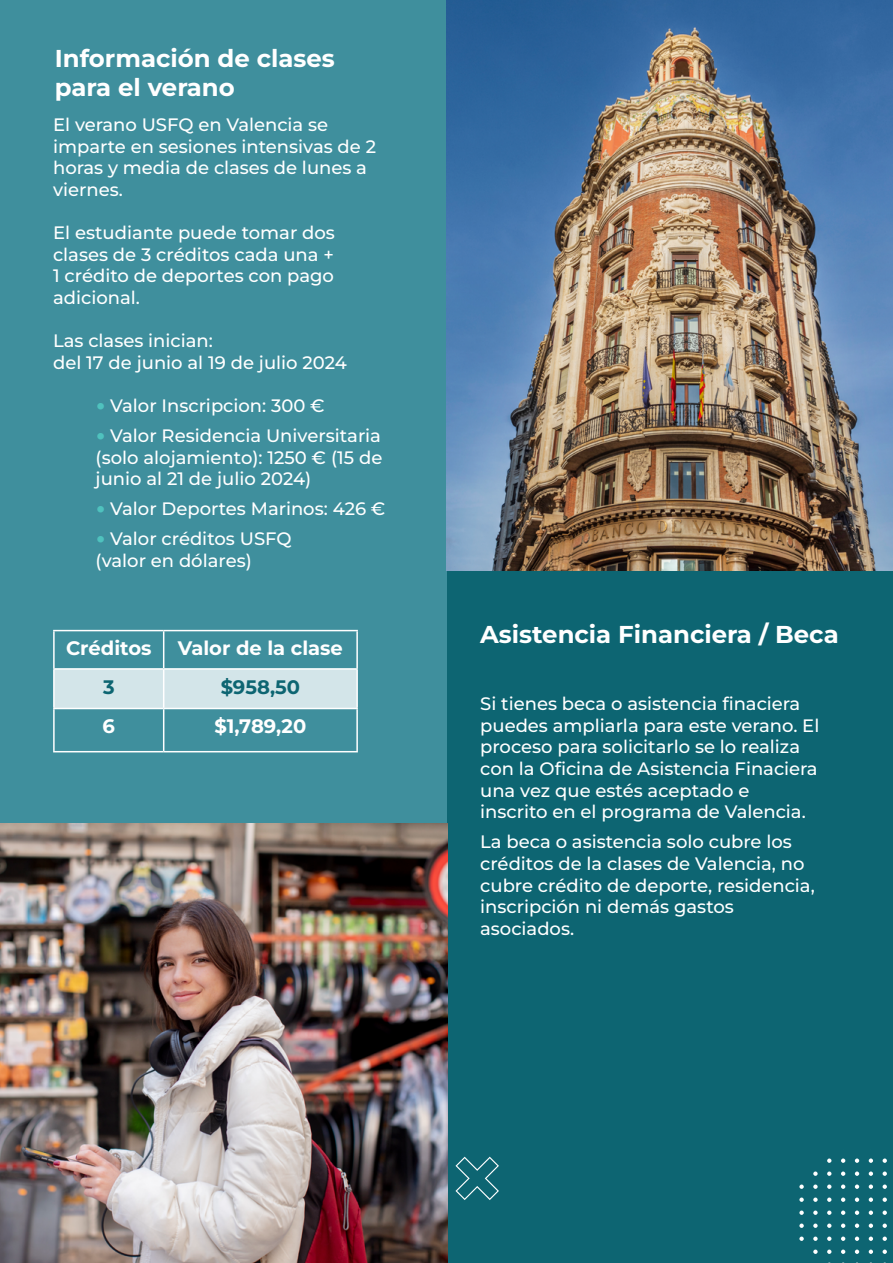
<style>
.page{position:relative;width:893px;height:1263px;background:#0d6572}
.page>*{position:absolute;margin:0;border:0;box-sizing:border-box;transform-origin:0 0}
.t1{font:700 24.45px/29.2px "Montserrat";color:#fff}
.t2{font:700 19.5px "Montserrat";color:#fff}
.t3{font:700 19.5px "Montserrat";color:#0d6572}
.t4{font:500 18px/21.6px "Montserrat";color:#fff}
.s1{font-family:"Verdana";font-weight:400;font-style:italic;color:#4fc2be}
</style>
<div class="page">
<div style="left:0;top:0;width:446px;height:1105px;background:#3f8f9d"></div>
<svg style="left:455px;top:1157px;width:44px;height:43px"></svg>
<img style="left:446px;top:0;width:447px;height:571px">
<img style="left:0;top:824px;width:447px;height:439px">
<div style="left:55px;top:670px;width:301px;height:38px;background:#d3e5e9"></div>
<hr style="left:53px;top:709px;width:2px;height:42px;background:#fff">
<hr style="left:53px;top:751px;width:111px;height:1px;background:#fff">
<hr style="left:53px;top:630px;width:111px;height:1px;background:#fff">
<hr style="left:53px;top:631px;width:2px;height:37px;background:#fff">
<hr style="left:164px;top:630px;width:194px;height:1px;background:#fff">
<hr style="left:163px;top:631px;width:1px;height:37px;background:#fff">
<hr style="left:356px;top:631px;width:2px;height:37px;background:#fff">
<hr style="left:163px;top:709px;width:1px;height:42px;background:#fff">
<hr style="left:356px;top:709px;width:2px;height:42px;background:#fff">
<hr style="left:164px;top:751px;width:194px;height:1px;background:#fff">
<hr style="left:53px;top:670px;width:2px;height:38px;background:#fff">
<hr style="left:53px;top:668px;width:111px;height:2px;background:#fff">
<hr style="left:164px;top:668px;width:194px;height:2px;background:#fff">
<hr style="left:163px;top:670px;width:1px;height:38px;background:#fff">
<hr style="left:356px;top:670px;width:2px;height:38px;background:#fff">
<hr style="left:53px;top:708px;width:111px;height:1px;background:#fff">
<hr style="left:164px;top:708px;width:194px;height:1px;background:#fff">
<svg style="left:799px;top:1158px;width:88px;height:105px"></svg>
<h1 class="t1" style="left:55px;top:43px;width:281px">Información de clases para el verano</h1>
<p class="t4" style="left:53px;top:113px;width:324px">El verano USFQ en Valencia se imparte en sesiones intensivas de 2 horas y media de clases de lunes a viernes.</p>
<p class="t4" style="left:53px;top:221px;width:283px;text-align:justify">El estudiante puede tomar dos clases de 3 créditos cada una + 1 crédito de deportes con pago adicional.</p>
<p class="t4" style="left:53px;top:329px;width:295px">Las clases inician:<br>del 17 de junio al 19 de julio 2024</p>
<p class="t4" style="left:96px;top:394px;width:231px"><span class="s1">•</span> Valor Inscripcion: 300 €</p>
<p class="t4" style="left:96px;top:424px;width:288px;text-align:justify"><span class="s1">•</span> Valor Residencia Universitaria (solo alojamiento): 1250 € (15 de junio al 21 de julio 2024)</p>
<p class="t4" style="left:96px;top:498px;width:291px"><span class="s1">•</span> Valor Deportes Marinos: 426 €</p>
<p class="t4" style="left:96px;top:528px;width:197px"><span class="s1">•</span> Valor créditos USFQ (valor en dólares)</p>
<p class="t2" style="left:66px;top:636px;width:87px">Créditos</p>
<p class="t2" style="left:178px;top:636px;width:167px">Valor de la clase</p>
<p class="t3" style="left:103px;top:674px;width:13px">3</p>
<p class="t3" style="left:221px;top:674px;width:81px">$958,50</p>
<p class="t2" style="left:103px;top:713px;width:14px">6</p>
<p class="t2" style="left:215px;top:713px;width:93px">$1,789,20</p>
<h1 class="t1" style="left:480px;top:619px;width:360px">Asistencia Financiera / Beca</h1>
<p class="t4" style="left:480px;top:693px;width:341px">Si tienes beca o asistencia finaciera puedes ampliarla para este verano. El proceso para solicitarlo se lo realiza con la Oficina de Asistencia Finaciera una vez que estés aceptado e inscrito en el programa de Valencia.</p>
<p class="t4" style="left:480px;top:831px;width:336px">La beca o asistencia solo cubre los créditos de la clases de Valencia, no cubre crédito de deporte, residencia, inscripción ni demás gastos asociados.</p>
</div>
